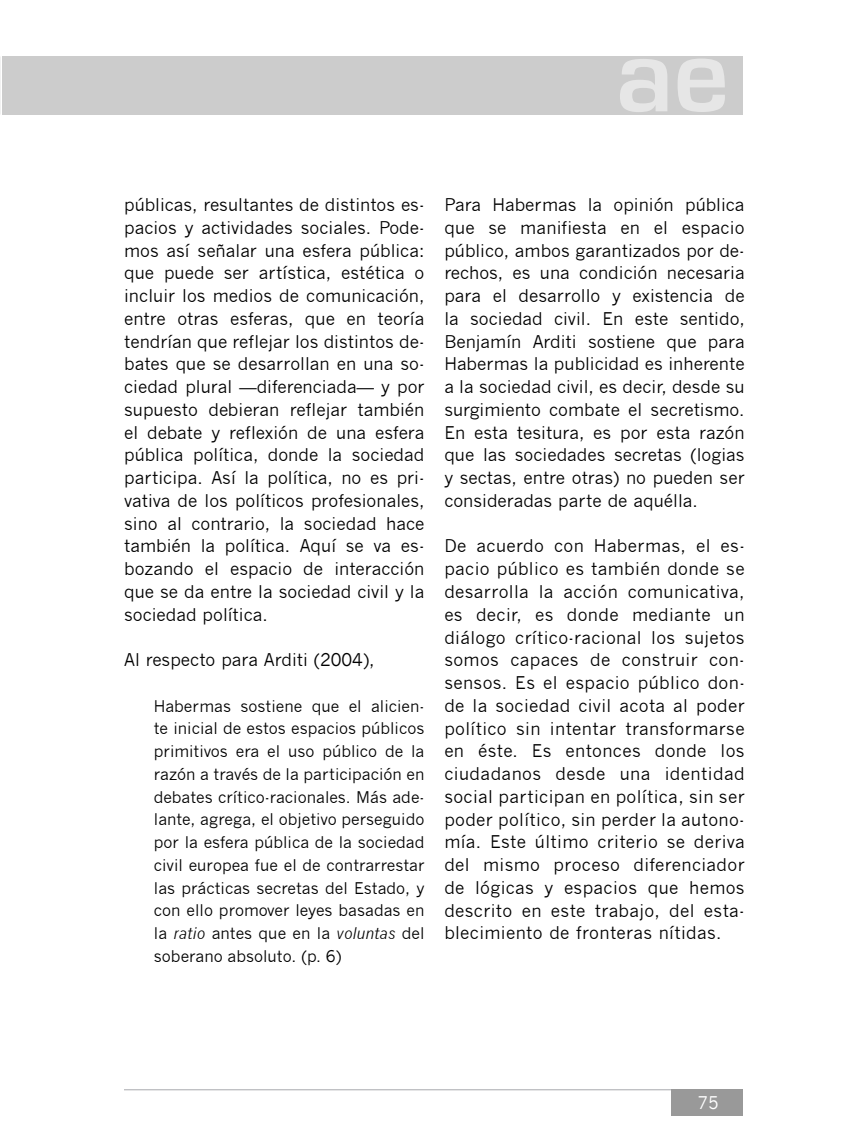
<style>
.page{position:relative;width:844px;height:1141px;background:#fff}
.page>*{position:absolute;margin:0;border:0;box-sizing:border-box;transform-origin:0 0}
.t1{font:17.15px/22.8px "News Gothic";color:#000;text-align:justify}
.t2{font:17.15px "News Gothic";color:#fff}
.t3{font:15.75px/22.8px "News Gothic";color:#000;text-align:justify}
.s1{font-style:italic}
</style>
<div class="page">
<div style="left:2px;top:56px;width:740px;height:59px;background:#ccc"></div>
<svg style="left:620px;top:59px;width:47px;height:53px"></svg>
<svg style="left:678px;top:59px;width:46px;height:53px"></svg>
<hr style="left:124px;top:1089px;width:618px;height:1px;background:#a7a9ac">
<div style="left:671px;top:1090px;width:71px;height:26px;background:#999"></div>
<p class="t1" style="left:124px;top:194px;width:302px">públicas, resultantes de distintos es&shy;pacios y actividades sociales. Pode&shy;mos así señalar una esfera pública: que puede ser artística, estética o incluir los medios de comunicación, entre otras esferas, que en teoría tendrían que reflejar los distintos de&shy;bates que se desarrollan en una so&shy;ciedad plural —diferenciada— y por supuesto debieran reflejar también el debate y reflexión de una esfera pública política, donde la sociedad participa. Así la política, no es pri&shy;vativa de los políticos profesionales, sino al contrario, la sociedad hace también la política. Aquí se va es&shy;bozando el espacio de interacción que se da entre la sociedad civil y la sociedad política.</p>
<p class="t1" style="left:124px;top:649px;width:252px">Al respecto para Arditi (2004),</p>
<p class="t3" style="left:154px;top:695px;width:272px">Habermas sostiene que el alicien&shy;te inicial de estos espacios públicos primitivos era el uso público de la razón a través de la participación en debates crítico-racionales. Más ade&shy;lante, agrega, el objetivo perseguido por la esfera pública de la sociedad civil europea fue el de contrarrestar las prácticas secretas del Estado, y con ello promover leyes basadas en la <span class="s1">ratio</span> antes que en la <span class="s1">voluntas</span> del soberano absoluto. (p. 6)</p>
<p class="t1" style="left:444px;top:194px;width:302px">Para Habermas la opinión pública que se manifiesta en el espacio público, ambos garantizados por de&shy;rechos, es una condición necesaria para el desarrollo y existencia de la sociedad civil. En este sentido, Benjamín Arditi sostiene que para Habermas la publicidad es inherente a la sociedad civil, es decir, desde su surgimiento combate el secretismo.<br>En esta tesitura, es por esta razón que las sociedades secretas (logias y sectas, entre otras) no pueden ser consideradas parte de aquélla.</p>
<p class="t1" style="left:444px;top:535px;width:302px">De acuerdo con Habermas, el es&shy;pacio público es también donde se desarrolla la acción comunicativa, es decir, es donde mediante un diálogo crítico-racional los sujetos somos capaces de construir con&shy;sensos. Es el espacio público don&shy;de la sociedad civil acota al poder político sin intentar transformarse en éste. Es entonces donde los ciudadanos desde una identidad social participan en política, sin ser poder político, sin perder la autono&shy;mía. Este último criterio se deriva del mismo proceso diferenciador de lógicas y espacios que hemos descrito en este trabajo, del esta&shy;blecimiento de fronteras nítidas.</p>
<p class="t2" style="left:697px;top:1093px;width:23px">75</p>
</div>
